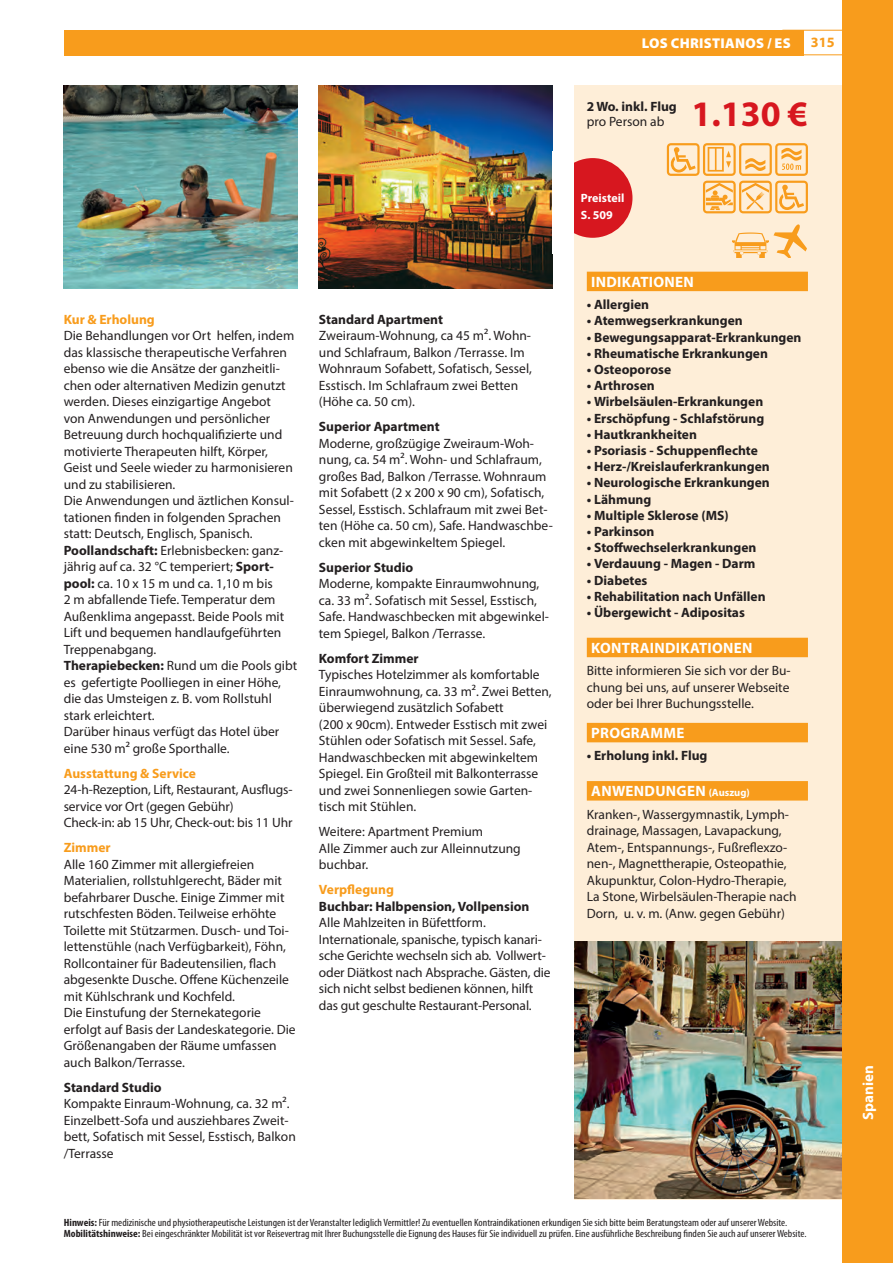
<style>
.page{position:relative;width:893px;height:1263px;background:#fff}
.page>*{position:absolute;margin:0;border:0;box-sizing:border-box;transform-origin:0 0}
.t1{font:700 36px "Myriad Pro";color:#d7171f}
.t2{font:700 15px "Myriad Pro";letter-spacing:.02em;color:#fff}
.t3{font:700 15px "Myriad Pro";color:#fff}
.t4{font:900 14.25px "Myriad Pro";letter-spacing:.02em;color:#fff}
.t5{font:700 14.25px "Myriad Pro";color:#f89c1c}
.t6{font:13.5px/16.5px "Myriad Pro";color:#231f20}
.t7{font:700 13.5px "Myriad Pro";color:#231f20}
.t8{font:700 13.5px "Myriad Pro";color:#f89c1c}
.t9{font:700 12px/17.5px "Myriad Pro";color:#fff}
.t10{font:condensed 10.5px/10.5px "Myriad Pro";color:#231f20;scale:1.06 1}
.s1{font-weight:700}
.s2{font-size:10.5px}
</style>
<div class="page">
<div style="left:64px;top:30px;width:740px;height:25px;background:#f89c1c"></div>
<div style="left:574px;top:85px;width:319px;height:1114px;background:#feeed8"></div>
<img style="left:319px;top:85px;width:234px;height:203px">
<img style="left:64px;top:85px;width:234px;height:203px">
<img style="left:574px;top:941px;width:268px;height:257px">
<hr style="left:782px;top:30px;width:111px;height:1px;background:#f89c1c">
<hr style="left:782px;top:54px;width:111px;height:1px;background:#f89c1c">
<div style="left:842px;top:0;width:51px;height:1263px;background:#f89c1c"></div>
<div style="left:587px;top:272px;width:221px;height:19px;background:#f89c1c"></div>
<div style="left:587px;top:638px;width:221px;height:19px;background:#f89c1c"></div>
<div style="left:587px;top:723px;width:221px;height:19px;background:#f89c1c"></div>
<div style="left:587px;top:781px;width:221px;height:19px;background:#f89c1c"></div>
<svg style="left:667px;top:143px;width:141px;height:70px"></svg>
<svg style="left:763px;top:170px;width:45px;height:41px"></svg>
<svg style="left:719px;top:211px;width:40px;height:47px"></svg>
<svg style="left:759px;top:211px;width:49px;height:47px"></svg>
<div style="left:553px;top:158px;width:79px;height:80px;background:#d7171f;border-radius:50%"></div>
<div style="left:553px;top:151px;width:21px;height:102px;background:#fff"></div>
<p class="t4" style="left:642px;top:34px;width:150px">LOS CHRISTIANOS / ES</p>
<p class="t5" style="left:811px;top:33px;width:25px">315</p>
<p class="t8" style="left:64px;top:311px;width:93px">Kur &amp; Erholung</p>
<p class="t6" style="left:64px;top:327px;width:235px">Die Behandlungen vor Ort helfen, indem das klassische therapeutische Verfahren ebenso wie die Ansätze der ganzheitli&shy;chen oder alternativen Medizin genutzt werden. Dieses einzigartige Angebot<br>von Anwendungen und persönlicher Betreuung durch hochqualifizierte und motivierte Therapeuten hilft, Körper, Geist und Seele wieder zu harmonisieren und zu stabilisieren.<br>Die Anwendungen und äztlichen Konsul&shy;tationen finden in folgenden Sprachen statt: Deutsch, Englisch, Spanisch.<br><span class="s1">Poollandschaft:</span> Erlebnisbecken: ganz&shy;jährig auf ca. 32 °C temperiert; <span class="s1">Sport&shy;pool:</span> ca. 10 x 15 m und ca. 1,10 m bis<br>2 m abfallende Tiefe. Temperatur dem Außenklima angepasst. Beide Pools mit Lift und bequemen handlaufgeführten Treppenabgang.<br><span class="s1">Therapiebecken:</span> Rund um die Pools gibt es gefertigte Poolliegen in einer Höhe, die das Umsteigen z. B. vom Rollstuhl stark erleichtert.<br>Darüber hinaus verfügt das Hotel über eine 530 m² große Sporthalle.</p>
<p class="t8" style="left:64px;top:765px;width:134px">Ausstattung &amp; Service</p>
<p class="t6" style="left:64px;top:781px;width:230px">24-h-Rezeption, Lift, Restaurant, Ausflugs&shy;service vor Ort (gegen Gebühr)<br>Check-in: ab 15 Uhr, Check-out: bis 11 Uhr</p>
<p class="t8" style="left:64px;top:839px;width:48px">Zimmer</p>
<p class="t6" style="left:64px;top:856px;width:233px">Alle 160 Zimmer mit allergiefreien Materialien, rollstuhlgerecht, Bäder mit befahrbarer Dusche. Einige Zimmer mit rutschfesten Böden. Teilweise erhöhte Toilette mit Stützarmen. Dusch- und Toi&shy;lettenstühle (nach Verfügbarkeit), Föhn, Rollcontainer für Badeutensilien, flach abgesenkte Dusche. Offene Küchenzeile mit Kühlschrank und Kochfeld.<br>Die Einstufung der Sternekategorie erfolgt auf Basis der Landeskategorie. Die Größenangaben der Räume umfassen auch Balkon/Terrasse.</p>
<p class="t7" style="left:64px;top:1078px;width:99px">Standard Studio</p>
<p class="t6" style="left:64px;top:1095px;width:234px">Kompakte Einraum-Wohnung, ca. 32 m².<br>Einzelbett-Sofa und ausziehbares Zweit&shy;bett, Sofatisch mit Sessel, Esstisch, Balkon /Terrasse</p>
<p class="t7" style="left:319px;top:310px;width:126px">Standard Apartment</p>
<p class="t6" style="left:319px;top:327px;width:214px">Zweiraum-Wohnung, ca 45 m². Wohn&shy;und Schlafraum, Balkon /Terrasse. Im Wohnraum Sofabett, Sofatisch, Sessel, Esstisch. Im Schlafraum zwei Betten (Höhe ca. 50 cm).</p>
<p class="t7" style="left:319px;top:418px;width:122px">Superior Apartment</p>
<p class="t6" style="left:319px;top:435px;width:235px">Moderne, großzügige Zweiraum-Woh&shy;nung, ca. 54 m². Wohn- und Schlafraum, großes Bad, Balkon /Terrasse. Wohnraum mit Sofabett (2 x 200 x 90 cm), Sofatisch, Sessel, Esstisch. Schlafraum mit zwei Bet&shy;ten (Höhe ca. 50 cm), Safe. Handwaschbe&shy;cken mit abgewinkeltem Spiegel.</p>
<p class="t7" style="left:319px;top:558px;width:96px">Superior Studio</p>
<p class="t6" style="left:319px;top:575px;width:232px">Moderne, kompakte Einraumwohnung, ca. 33 m². Sofatisch mit Sessel, Esstisch, Safe. Handwaschbecken mit abgewinkel&shy;tem Spiegel, Balkon /Terrasse.</p>
<p class="t7" style="left:319px;top:649px;width:101px">Komfort Zimmer</p>
<p class="t6" style="left:319px;top:666px;width:234px">Typisches Hotelzimmer als komfortable Einraumwohnung, ca. 33 m². Zwei Betten, überwiegend zusätzlich Sofabett<br>(200 x 90cm). Entweder Esstisch mit zwei Stühlen oder Sofatisch mit Sessel. Safe, Handwaschbecken mit abgewinkeltem Spiegel. Ein Großteil mit Balkonterrasse und zwei Sonnenliegen sowie Garten&shy;tisch mit Stühlen.</p>
<p class="t6" style="left:319px;top:823px;width:203px">Weitere: Apartment Premium<br>Alle Zimmer auch zur Alleinnutzung buchbar.</p>
<p class="t8" style="left:319px;top:881px;width:76px">Verpflegung</p>
<p class="t7" style="left:319px;top:897px;width:212px">Buchbar: Halbpension, Vollpension</p>
<p class="t6" style="left:319px;top:914px;width:233px">Alle Mahlzeiten in Büfettform.<br>Internationale, spanische, typisch kanari&shy;sche Gerichte wechseln sich ab. Vollwert&shy;oder Diätkost nach Absprache. Gästen, die sich nicht selbst bedienen können, hilft das gut geschulte Restaurant-Personal.</p>
<p class="t7" style="left:587px;top:97px;width:92px">2 Wo. inkl. Flug</p>
<p class="t6" style="left:587px;top:113px;width:79px">pro Person ab</p>
<h1 class="t1" style="left:691px;top:90px;width:118px">1.130 €</h1>
<p class="t9" style="left:581px;top:188px;width:45px">Preisteil<br>S. 509</p>
<p class="t2" style="left:591px;top:272px;width:104px">INDIKATIONEN</p>
<p class="t7" style="left:587px;top:296px;width:64px">• Allergien</p>
<p class="t7" style="left:587px;top:312px;width:157px">• Atemwegserkrankungen</p>
<p class="t7" style="left:587px;top:328px;width:216px">• Bewegungsapparat-Erkrankungen</p>
<p class="t7" style="left:587px;top:344px;width:183px">• Rheumatische Erkrankungen</p>
<p class="t7" style="left:587px;top:361px;width:86px">• Osteoporose</p>
<p class="t7" style="left:587px;top:377px;width:70px">• Arthrosen</p>
<p class="t7" style="left:587px;top:393px;width:178px">• Wirbelsäulen-Erkrankungen</p>
<p class="t7" style="left:587px;top:409px;width:179px">• Erschöpfung - Schlafstörung</p>
<p class="t7" style="left:587px;top:425px;width:112px">• Hautkrankheiten</p>
<p class="t7" style="left:587px;top:442px;width:173px">• Psoriasis - Schuppenflechte</p>
<p class="t7" style="left:587px;top:458px;width:184px">• Herz-/Kreislauferkrankungen</p>
<p class="t7" style="left:587px;top:474px;width:185px">• Neurologische Erkrankungen</p>
<p class="t7" style="left:587px;top:490px;width:66px">• Lähmung</p>
<p class="t7" style="left:587px;top:506px;width:143px">• Multiple Sklerose (MS)</p>
<p class="t7" style="left:587px;top:523px;width:69px">• Parkinson</p>
<p class="t7" style="left:587px;top:539px;width:171px">• Stoffwechselerkrankungen</p>
<p class="t7" style="left:587px;top:555px;width:170px">• Verdauung - Magen - Darm</p>
<p class="t7" style="left:587px;top:571px;width:62px">• Diabetes</p>
<p class="t7" style="left:587px;top:587px;width:180px">• Rehabilitation nach Unfällen</p>
<p class="t7" style="left:587px;top:604px;width:160px">• Übergewicht - Adipositas</p>
<p class="t2" style="left:591px;top:638px;width:163px">KONTRAINDIKATIONEN</p>
<p class="t6" style="left:587px;top:662px;width:205px;text-align:justify">Bitte informieren Sie sich vor der Bu&shy;chung bei uns, auf unserer Webseite oder bei Ihrer Buchungsstelle.</p>
<p class="t2" style="left:591px;top:723px;width:95px">PROGRAMME</p>
<p class="t7" style="left:587px;top:747px;width:122px">• Erholung inkl. Flug</p>
<p class="t2" style="left:591px;top:781px;width:160px">ANWENDUNGEN <span class="s2">(Auszug)</span></p>
<p class="t6" style="left:587px;top:806px;width:211px">Kranken-, Wassergymnastik, Lymph&shy;drainage, Massagen, Lavapackung, Atem-, Entspannungs-, Fußreflexzo&shy;nen-, Magnettherapie, Osteopathie, Akupunktur, Colon-Hydro-Therapie, La Stone, Wirbelsäulen-Therapie nach Dorn, u. v. m. (Anw. gegen Gebühr)</p>
<p class="t10" style="left:64px;top:1217px;width:702px"><span class="s1">Hinweis:</span> Für medizinische und physiotherapeutische Leistungen ist der Veranstalter lediglich Vermittler! Zu eventuellen Kontraindikationen erkundigen Sie sich bitte beim Beratungsteam oder auf unserer Website.<br><span class="s1">Mobilitätshinweise:</span> Bei eingeschränkter Mobilität ist vor Reisevertrag mit Ihrer Buchungsstelle die Eignung des Hauses für Sie individuell zu prüfen. Eine ausführliche Beschreibung finden Sie auch auf unserer Website.</p>
<p class="t3" style="left:858px;top:1120px;width:56px;rotate:-90deg">Spanien</p>
</div>
